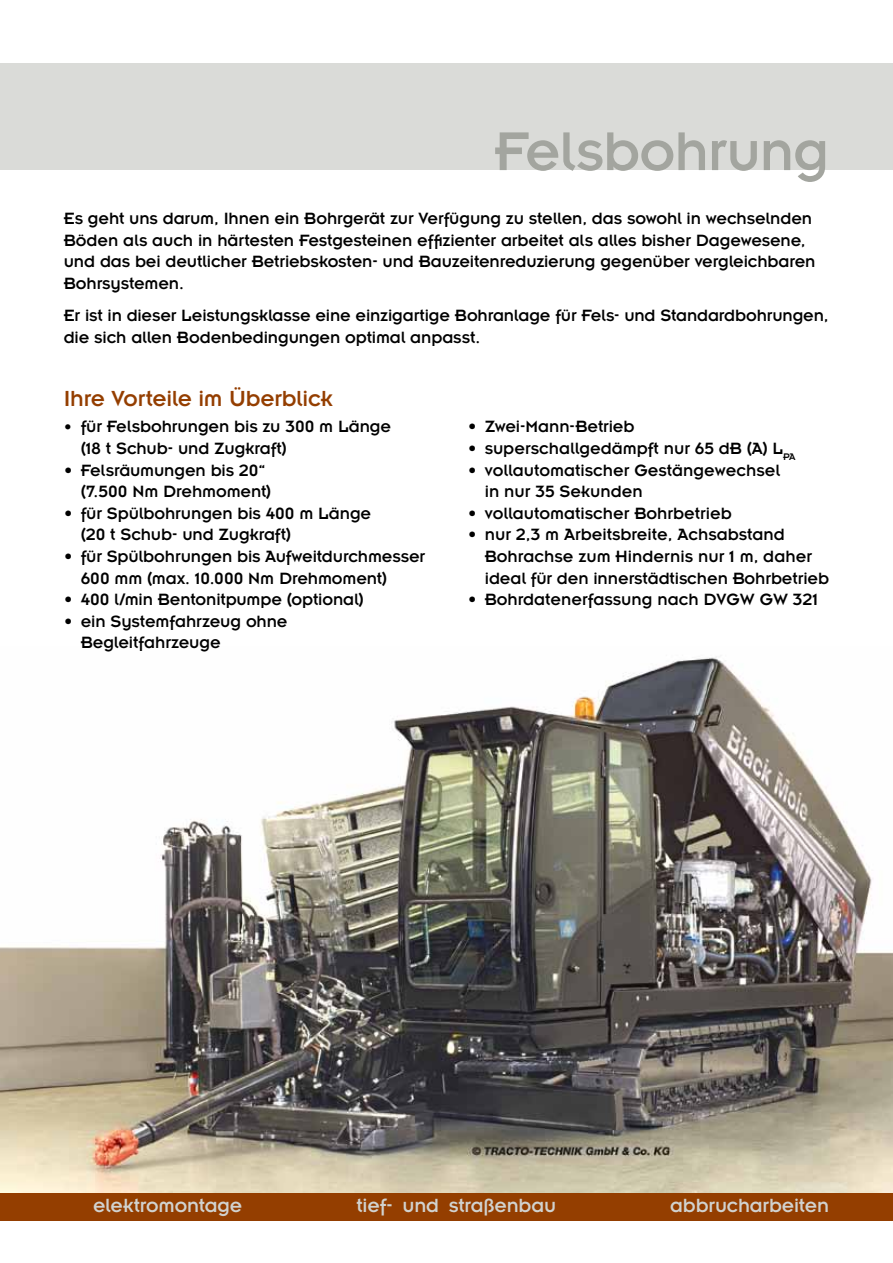
<style>
.page{position:relative;width:893px;height:1263px;background:#fff}
.page>*{position:absolute;margin:0;border:0;box-sizing:border-box;transform-origin:0 0}
.t1{font:60px "Insignia LT Std";letter-spacing:-.01em;color:#a3a59f}
.t2{font:24px "Insignia LT Std";letter-spacing:-.01em;color:#943e00}
.t3{font:21px "Insignia LT Std";letter-spacing:-.01em;color:#d1d2cf}
.t4{font:18px/21.6px "Insignia LT Std";letter-spacing:-.005em;color:#000}
.s1{font-size:16.5px}
</style>
<div class="page">
<div style="left:0;top:1193px;width:893px;height:27px;background:#943e00"></div>
<div style="left:0;top:64px;width:893px;height:106px;background:#dadbd8"></div>
<img style="left:0;top:656px;width:893px;height:537px">
<h1 class="t1" style="left:494px;top:121px;width:336px">Felsbohrung</h1>
<p class="t4" style="left:64px;top:207px;width:753px">Es geht uns darum, Ihnen ein Bohrgerät zur Verfügung zu stellen, das sowohl in wechselnden Böden als auch in härtesten Festgesteinen effizienter arbeitet als alles bisher Dagewesene, und das bei deutlicher Betriebskosten- und Bauzeitenreduzierung gegenüber vergleichbaren Bohrsystemen.</p>
<p class="t4" style="left:64px;top:305px;width:766px">Er ist in dieser Leistungsklasse eine einzigartige Bohranlage für Fels- und Standardbohrungen, die sich allen Bodenbedingungen optimal anpasst.</p>
<h2 class="t2" style="left:64px;top:386px;width:270px">Ihre Vorteile im Überblick</h2>
<p class="t4" style="left:81px;top:416px;width:312px;text-indent:-17px"><span class="s1">•</span> für Felsbohrungen bis zu 300 m Länge (18 t Schub- und Zugkraft)</p>
<p class="t4" style="left:81px;top:459px;width:192px;text-indent:-17px">• Felsräumungen bis 20“ (7.500 Nm Drehmoment)</p>
<p class="t4" style="left:81px;top:502px;width:292px;text-indent:-17px">• für Spülbohrungen bis 400 m Länge (20 t Schub- und Zugkraft)</p>
<p class="t4" style="left:81px;top:545px;width:346px;text-indent:-17px">• für Spülbohrungen bis Aufweitdurchmesser<br>600 mm (max. 10.000 Nm Drehmoment)</p>
<p class="t4" style="left:64px;top:589px;width:302px">• 400 l/min Bentonitpumpe (optional)</p>
<p class="t4" style="left:81px;top:610px;width:208px;text-indent:-17px">• ein Systemfahrzeug ohne<br>Begleitfahrzeuge</p>
<p class="t4" style="left:468px;top:416px;width:168px">• Zwei-Mann-Betrieb</p>
<p class="t4" style="left:468px;top:437px;width:329px">• superschallgedämpft nur 65 dB (A) L<sub>PA</sub></p>
<p class="t4" style="left:485px;top:459px;width:297px;text-indent:-17px">• vollautomatischer Gestängewechsel in nur 35 Sekunden</p>
<p class="t4" style="left:468px;top:502px;width:266px">• vollautomatischer Bohrbetrieb</p>
<p class="t4" style="left:485px;top:524px;width:346px;text-indent:-17px">• nur 2,3 m Arbeitsbreite, Achsabstand<br>Bohrachse zum Hindernis nur 1 m, daher ideal für den innerstädtischen Bohrbetrieb</p>
<p class="t4" style="left:468px;top:589px;width:352px">• Bohrdatenerfassung nach DVGW GW 321</p>
<p class="t3" style="left:93px;top:1195px;width:151px">elektromontage</p>
<p class="t3" style="left:356px;top:1195px;width:201px">tief- und straßenbau</p>
<p class="t3" style="left:670px;top:1195px;width:160px">abbrucharbeiten</p>
</div>
